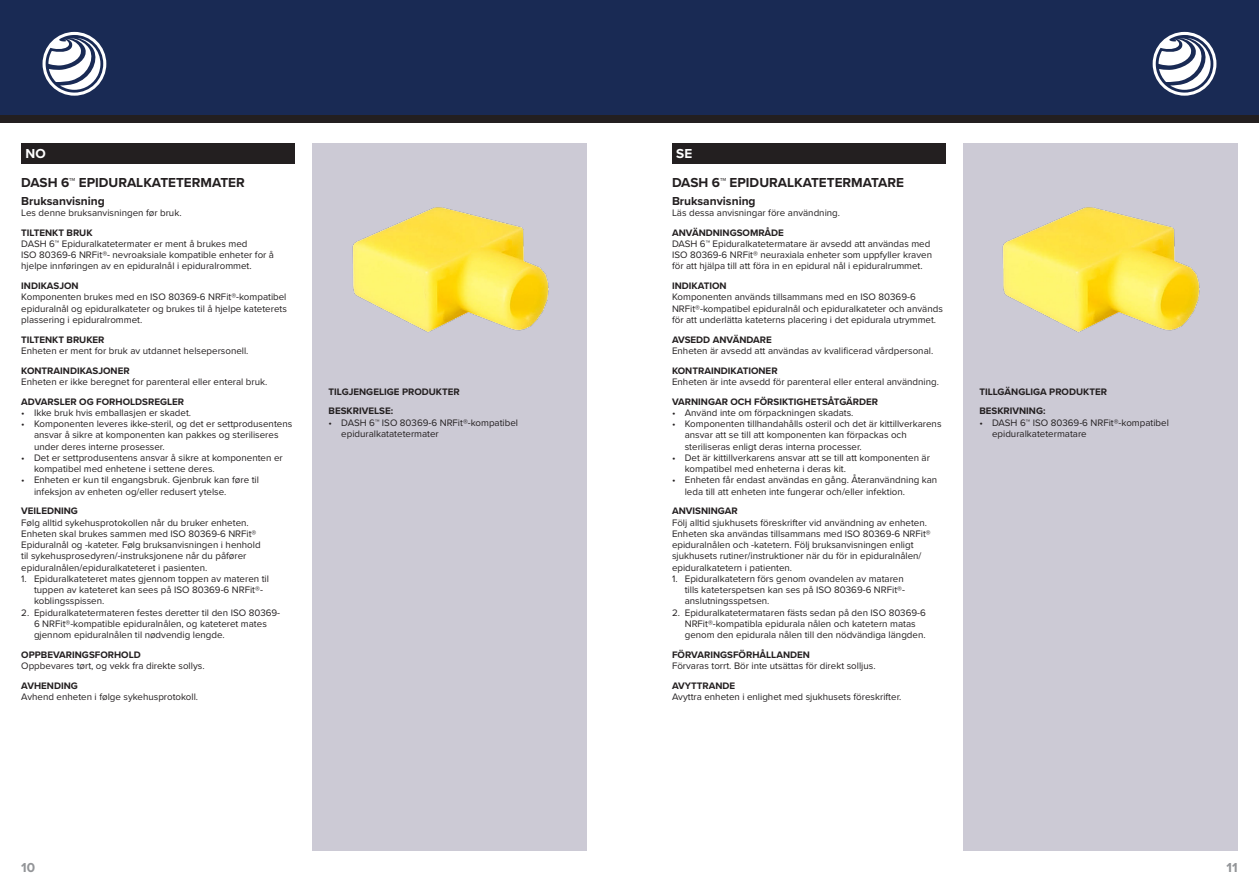
<style>
.page{position:relative;width:1259px;height:893px;background:#fff}
.page>*{position:absolute;margin:0;border:0;box-sizing:border-box;transform-origin:0 0}
.t1{font:700 13.5px "Proxima Nova";color:#231f20}
.t2{font:700 13.5px "Proxima Nova";color:#939598}
.t3{font:700 13.5px "Proxima Nova";color:#fff}
.t4{font:700 12px "Proxima Nova";color:#231f20}
.t5{font:9.75px/11.2px "Proxima Nova";color:#231f20}
.t6{font:700 9.75px/19.8px "Proxima Nova";color:#231f20}
</style>
<div class="page">
<div style="left:0;top:0;width:1259px;height:115px;background:#192a54"></div>
<div style="left:0;top:115px;width:1259px;height:7px;background:#231f20"></div>
<svg style="left:43px;top:32px;width:63px;height:64px"></svg>
<svg style="left:1152px;top:32px;width:64px;height:64px"></svg>
<div style="left:21px;top:144px;width:274px;height:20px;background:#231f20"></div>
<div style="left:313px;top:143px;width:274px;height:708px;background:#cccad5"></div>
<div style="left:672px;top:144px;width:274px;height:20px;background:#231f20"></div>
<div style="left:963px;top:143px;width:274px;height:708px;background:#cccad5"></div>
<img style="left:352px;top:207px;width:197px;height:126px">
<img style="left:1002px;top:207px;width:198px;height:126px">
<h1 class="t3" style="left:26px;top:144px;width:22px">NO</h1>
<h1 class="t1" style="left:21px;top:172px;width:225px">DASH 6™ EPIDURALKATETERMATER</h1>
<p class="t4" style="left:21px;top:192px;width:85px">Bruksanvisning</p>
<p class="t5" style="left:21px;top:207px;width:162px">Les denne bruksanvisningen før bruk.</p>
<p class="t6" style="left:21px;top:222px;width:73px">TILTENKT BRUK</p>
<p class="t5" style="left:21px;top:238px;width:254px">DASH 6™ Epiduralkatetermater er ment å brukes med<br>ISO 80369-6 NRFit®- nevroaksiale kompatible enheter for å hjelpe innføringen av en epiduralnål i epiduralrommet.</p>
<p class="t6" style="left:21px;top:276px;width:59px">INDIKASJON</p>
<p class="t5" style="left:21px;top:291px;width:267px;text-align:justify">Komponenten brukes med en ISO 80369-6 NRFit®-kompatibel epiduralnål og epiduralkateter og brukes til å hjelpe kateterets plassering i epiduralrommet.</p>
<p class="t6" style="left:21px;top:329px;width:85px">TILTENKT BRUKER</p>
<p class="t5" style="left:21px;top:345px;width:229px">Enheten er ment for bruk av utdannet helsepersonell.</p>
<p class="t6" style="left:21px;top:360px;width:110px">KONTRAINDIKASJONER</p>
<p class="t5" style="left:21px;top:376px;width:248px">Enheten er ikke beregnet for parenteral eller enteral bruk.</p>
<p class="t6" style="left:21px;top:391px;width:164px">ADVARSLER OG FORHOLDSREGLER</p>
<p class="t5" style="left:21px;top:407px;width:171px">• Ikke bruk hvis emballasjen er skadet.</p>
<p class="t5" style="left:34px;top:418px;width:260px;text-indent:-13px">• Komponenten leveres ikke-steril, og det er settprodusentens ansvar å sikre at komponenten kan pakkes og steriliseres under deres interne prosesser.</p>
<p class="t5" style="left:34px;top:452px;width:250px;text-indent:-13px">• Det er settprodusentens ansvar å sikre at komponenten er kompatibel med enhetene i settene deres.</p>
<p class="t5" style="left:34px;top:474px;width:226px;text-indent:-13px">• Enheten er kun til engangsbruk. Gjenbruk kan føre til infeksjon av enheten og/eller redusert ytelse.</p>
<p class="t6" style="left:21px;top:501px;width:58px">VEILEDNING</p>
<p class="t5" style="left:21px;top:516px;width:241px">Følg alltid sykehusprotokollen når du bruker enheten.<br>Enheten skal brukes sammen med ISO 80369-6 NRFit® Epiduralnål og -kateter. Følg bruksanvisningen i henhold til sykehusprosedyren/-instruksjonene når du påfører epiduralnålen/epiduralkateteret i pasienten.</p>
<p class="t5" style="left:34px;top:573px;width:236px;text-indent:-13px">1. Epiduralkateteret mates gjennom toppen av materen til tuppen av kateteret kan sees på ISO 80369-6 NRFit®- koblingsspissen.</p>
<p class="t5" style="left:34px;top:606px;width:247px;text-indent:-13px">2. Epiduralkatetermateren festes deretter til den ISO 80369-<br>6 NRFit®-kompatible epiduralnålen, og kateteret mates gjennom epiduralnålen til nødvendig lengde.</p>
<p class="t6" style="left:21px;top:645px;width:121px">OPPBEVARINGSFORHOLD</p>
<p class="t5" style="left:21px;top:660px;width:185px">Oppbevares tørt, og vekk fra direkte sollys.</p>
<p class="t6" style="left:21px;top:676px;width:58px">AVHENDING</p>
<p class="t5" style="left:21px;top:691px;width:178px">Avhend enheten i følge sykehusprotokoll.</p>
<p class="t6" style="left:328px;top:381px;width:133px">TILGJENGELIGE PRODUKTER<br>BESKRIVELSE:</p>
<p class="t5" style="left:341px;top:416px;width:178px;text-indent:-13px">• DASH 6™ ISO 80369-6 NRFit®-kompatibel epiduralkatatetermater</p>
<h1 class="t3" style="left:676px;top:144px;width:17px">SE</h1>
<h1 class="t1" style="left:672px;top:172px;width:233px">DASH 6™ EPIDURALKATETERMATARE</h1>
<p class="t4" style="left:672px;top:192px;width:85px">Bruksanvisning</p>
<p class="t5" style="left:672px;top:207px;width:170px">Läs dessa anvisningar före användning.</p>
<p class="t6" style="left:672px;top:222px;width:113px">ANVÄNDNINGSOMRÅDE</p>
<p class="t5" style="left:672px;top:238px;width:261px">DASH 6™ Epiduralkatetermatare är avsedd att användas med<br>ISO 80369-6 NRFit® neuraxiala enheter som uppfyller kraven för att hjälpa till att föra in en epidural nål i epiduralrummet.</p>
<p class="t6" style="left:672px;top:276px;width:56px">INDIKATION</p>
<p class="t5" style="left:672px;top:291px;width:272px">Komponenten används tillsammans med en ISO 80369-6<br>NRFit®-kompatibel epiduralnål och epiduralkateter och används för att underlätta kateterns placering i det epidurala utrymmet.</p>
<p class="t6" style="left:672px;top:329px;width:101px">AVSEDD ANVÄNDARE</p>
<p class="t5" style="left:672px;top:345px;width:263px">Enheten är avsedd att användas av kvalificerad vårdpersonal.</p>
<p class="t6" style="left:672px;top:360px;width:107px">KONTRAINDIKATIONER</p>
<p class="t5" style="left:672px;top:376px;width:268px">Enheten är inte avsedd för parenteral eller enteral användning.</p>
<p class="t6" style="left:672px;top:391px;width:208px">VARNINGAR OCH FÖRSIKTIGHETSÅTGÄRDER</p>
<p class="t5" style="left:672px;top:407px;width:183px">• Använd inte om förpackningen skadats.</p>
<p class="t5" style="left:685px;top:418px;width:258px;text-indent:-13px">• Komponenten tillhandahålls osteril och det är kittillverkarens ansvar att se till att komponenten kan förpackas och steriliseras enligt deras interna processer.</p>
<p class="t5" style="left:685px;top:452px;width:247px;text-indent:-13px">• Det är kittillverkarens ansvar att se till att komponenten är kompatibel med enheterna i deras kit.</p>
<p class="t5" style="left:685px;top:474px;width:254px;text-indent:-13px">• Enheten får endast användas en gång. Återanvändning kan leda till att enheten inte fungerar och/eller infektion.</p>
<p class="t6" style="left:672px;top:501px;width:67px">ANVISNINGAR</p>
<p class="t5" style="left:672px;top:516px;width:260px">Följ alltid sjukhusets föreskrifter vid användning av enheten.<br>Enheten ska användas tillsammans med ISO 80369-6 NRFit® epiduralnålen och -katetern. Följ bruksanvisningen enligt sjukhusets rutiner/instruktioner när du för in epiduralnålen/ epiduralkatetern i patienten.</p>
<p class="t5" style="left:685px;top:573px;width:221px;text-align:justify;text-indent:-13px">1. Epiduralkatetern förs genom ovandelen av mataren tills kateterspetsen kan ses på ISO 80369-6 NRFit®- anslutningsspetsen.</p>
<p class="t5" style="left:685px;top:606px;width:243px;text-indent:-13px">2. Epiduralkatetermataren fästs sedan på den ISO 80369-6<br>NRFit®-kompatibla epidurala nålen och katetern matas genom den epidurala nålen till den nödvändiga längden.</p>
<p class="t6" style="left:672px;top:645px;width:139px">FÖRVARINGSFÖRHÅLLANDEN</p>
<p class="t5" style="left:672px;top:660px;width:205px">Förvaras torrt. Bör inte utsättas för direkt solljus.</p>
<p class="t6" style="left:672px;top:676px;width:65px">AVYTTRANDE</p>
<p class="t5" style="left:672px;top:691px;width:231px">Avyttra enheten i enlighet med sjukhusets föreskrifter.</p>
<p class="t6" style="left:979px;top:381px;width:129px">TILLGÄNGLIGA PRODUKTER<br>BESKRIVNING:</p>
<p class="t5" style="left:992px;top:416px;width:178px;text-indent:-13px">• DASH 6™ ISO 80369-6 NRFit®-kompatibel epiduralkatetermatare</p>
<h1 class="t2" style="left:21px;top:857px;width:15px">10</h1>
<h1 class="t2" style="left:1226px;top:857px;width:13px">11</h1>
</div>
